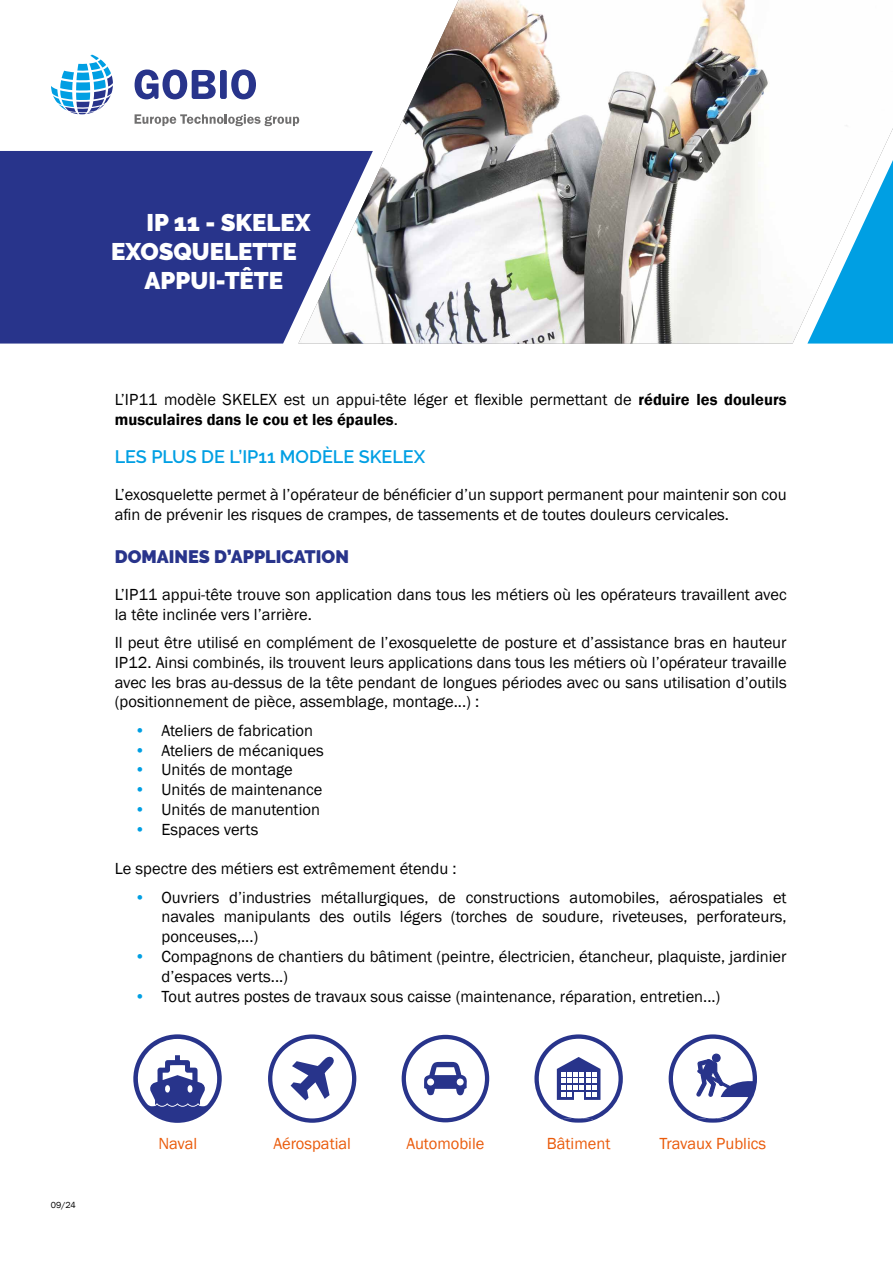
<style>
.page{position:relative;width:893px;height:1263px;background:#fff}
.page>*{position:absolute;margin:0;border:0;box-sizing:border-box;transform-origin:0 0}
.t1{font:900 24px "Raleway";color:#fff}
.t2{font:600 18px "Raleway";color:#009fe3}
.t3{font:900 18px "Raleway";color:#28348b}
.t4{font:16.5px/19.8px "Franklin Gothic";color:#000}
.t5{font:16.5px "Franklin Gothic";color:#ea5b0b}
.t6{font:9px "Franklin Gothic";color:#000}
.s1{font-weight:600}
.s2{font-weight:500;color:#009fe3}
</style>
<div class="page">
<div style="left:0;top:151px;width:298px;height:193px;background:#28348b"></div>
<svg style="left:51px;top:55px;width:62px;height:59px"></svg>
<svg style="left:135px;top:114px;width:163px;height:12px"></svg>
<svg style="left:135px;top:70px;width:81px;height:29px"></svg>
<div style="left:220px;top:70px;width:7px;height:29px;background:#28348b;border-radius:2px"></div>
<svg style="left:231px;top:70px;width:25px;height:29px"></svg>
<img style="left:298px;top:0;width:595px;height:344px">
<svg style="left:133px;top:1034px;width:89px;height:89px"></svg>
<svg style="left:534px;top:1034px;width:89px;height:89px"></svg>
<svg style="left:669px;top:1034px;width:88px;height:89px"></svg>
<svg style="left:268px;top:1034px;width:88px;height:89px"></svg>
<svg style="left:402px;top:1035px;width:87px;height:87px"></svg>
<h1 class="t1" style="left:146px;top:209px;width:166px">IP 11 - SKELEX</h1>
<h1 class="t1" style="left:111px;top:238px;width:187px">EXOSQUELETTE</h1>
<h1 class="t1" style="left:145px;top:267px;width:140px">APPUI-TÊTE</h1>
<p class="t4" style="left:115px;top:390px;width:673px">L’IP11 modèle SKELEX est un appui-tête léger et flexible permettant de <span class="s1">réduire les douleurs musculaires dans le cou et les épaules</span>.</p>
<p class="t2" style="left:115px;top:447px;width:312px">LES PLUS DE L’IP11 MODÈLE SKELEX</p>
<p class="t4" style="left:115px;top:485px;width:673px">L’exosquelette permet à l’opérateur de bénéficier d’un support permanent pour maintenir son cou afin de prévenir les risques de crampes, de tassements et de toutes douleurs cervicales.</p>
<p class="t3" style="left:115px;top:546px;width:236px">DOMAINES D’APPLICATION</p>
<p class="t4" style="left:115px;top:585px;width:673px">L’IP11 appui-tête trouve son application dans tous les métiers où les opérateurs travaillent avec la tête inclinée vers l’arrière.</p>
<p class="t4" style="left:115px;top:633px;width:673px;text-align:justify">Il peut être utilisé en complément de l’exosquelette de posture et d’assistance bras en hauteur IP12. Ainsi combinés, ils trouvent leurs applications dans tous les métiers où l’opérateur travaille avec les bras au-dessus de la tête pendant de longues périodes avec ou sans utilisation d’outils (positionnement de pièce, assemblage, montage...) :</p>
<p class="t4" style="left:135px;top:721px;width:180px"><span class="s2">•</span> Ateliers de fabrication</p>
<p class="t4" style="left:135px;top:740px;width:191px"><span class="s2">•</span> Ateliers de mécaniques</p>
<p class="t4" style="left:135px;top:760px;width:160px"><span class="s2">•</span> Unités de montage</p>
<p class="t4" style="left:135px;top:780px;width:189px"><span class="s2">•</span> Unités de maintenance</p>
<p class="t4" style="left:135px;top:800px;width:187px"><span class="s2">•</span> Unités de manutention</p>
<p class="t4" style="left:135px;top:820px;width:125px"><span class="s2">•</span> Espaces verts</p>
<p class="t4" style="left:115px;top:859px;width:343px">Le spectre des métiers est extrêmement étendu :</p>
<p class="t4" style="left:162px;top:888px;width:627px;text-align:justify;text-indent:-27px"><span class="s2">•</span> Ouvriers d’industries métallurgiques, de constructions automobiles, aérospatiales et navales manipulants des outils légers (torches de soudure, riveteuses, perforateurs, ponceuses,...)</p>
<p class="t4" style="left:162px;top:947px;width:627px;text-indent:-27px"><span class="s2">•</span> Compagnons de chantiers du bâtiment (peintre, électricien, étancheur, plaquiste, jardinier d’espaces verts...)</p>
<p class="t4" style="left:135px;top:987px;width:587px"><span class="s2">•</span> Tout autres postes de travaux sous caisse (maintenance, réparation, entretien...)</p>
<p class="t6" style="left:51px;top:1199px;width:26px">09/24</p>
<p class="t5" style="left:158px;top:1133px;width:40px">Naval</p>
<p class="t5" style="left:273px;top:1133px;width:79px">Aérospatial</p>
<p class="t5" style="left:406px;top:1133px;width:79px">Automobile</p>
<p class="t5" style="left:547px;top:1133px;width:65px">Bâtiment</p>
<p class="t5" style="left:659px;top:1133px;width:108px">Travaux Publics</p>
</div>
